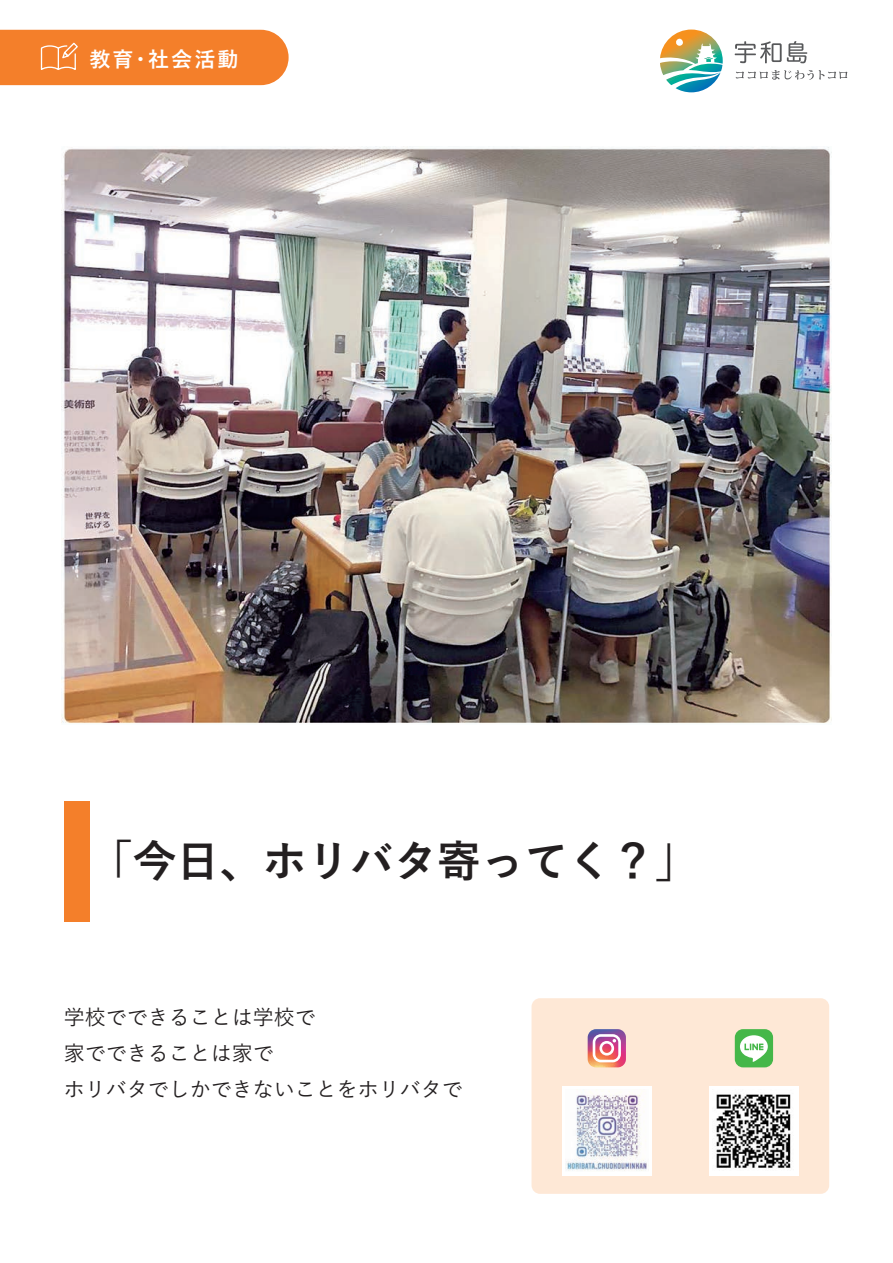
<style>
.page{position:relative;width:893px;height:1263px;background:#fff}
.page>*{position:absolute;margin:0;border:0;box-sizing:border-box;transform-origin:0 0}
.t1{font:700 43.5px "Yu Go Pr 6 N";color:#231f20}
.t2{font:500 21px/36px "Yu Go Pr 6 N";color:#231f20}
.t3{font:700 21px "Yu Go Pr 6 N";letter-spacing:.1em;color:#fff}
</style>
<div class="page">
<svg style="left:660px;top:30px;width:63px;height:62px"></svg>
<svg style="left:735px;top:41px;width:72px;height:22px"></svg>
<svg style="left:736px;top:70px;width:111px;height:10px"></svg>
<div style="left:531px;top:998px;width:298px;height:196px;background:#fee8d6;border-radius:9px"></div>
<div style="left:0;top:30px;width:289px;height:55px;background:#f47f2a"></div>
<img style="left:62px;top:147px;width:769px;height:577px">
<div style="left:64px;top:801px;width:25px;height:121px;background:#f47f2a"></div>
<div style="left:562px;top:1086px;width:89px;height:89px;background:#fff"></div>
<div style="left:709px;top:1086px;width:90px;height:89px;background:#fff"></div>
<div style="left:735px;top:1029px;width:38px;height:38px;background:#45b749;border-radius:8px"></div>
<svg style="left:740px;top:1035px;width:28px;height:27px"></svg>
<svg style="left:588px;top:1029px;width:38px;height:38px"></svg>
<img style="left:716px;top:1094px;width:75px;height:75px">
<img style="left:565px;top:1091px;width:82px;height:80px">
<p class="t3" style="left:89px;top:48px;width:151px">教育・社会活動</p>
<h1 class="t1" style="left:89px;top:837px;width:610px">「今日、ホリバタ寄ってく？」</h1>
<p class="t2" style="left:64px;top:997px;width:400px">学校でできることは学校で<br>家でできることは家で<br>ホリバタでしかできないことをホリバタで</p>
</div>
